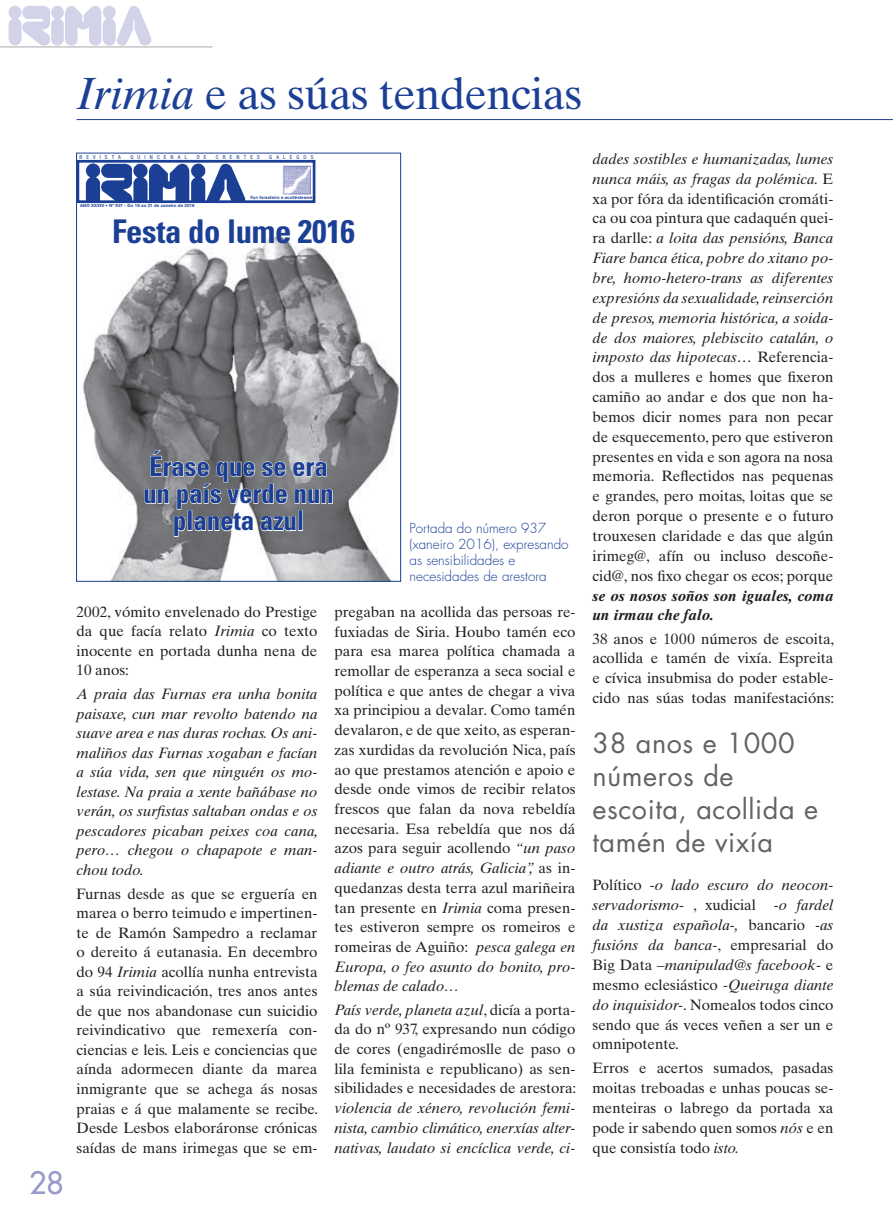
<style>
.page{position:relative;width:893px;height:1212px;background:#fff}
.page>*{position:absolute;margin:0;border:0;box-sizing:border-box;transform-origin:0 0}
.t1{font:45px "Times Ten LT Std";letter-spacing:-.01em;color:#1b3f94}
.t2{font:700 condensed 32.7px "Univers LT Std";letter-spacing:-.01em;color:#1b3f94}
.t3{font:500 30px "Futura Std";color:#979aca}
.t4{font:700 condensed 27.15px/27.2px "Univers LT Std";letter-spacing:-.01em;color:#1b3f94;text-align:center}
.t5{font:27px/33px "Futura Std";letter-spacing:.02em;color:#636366}
.t6{font:15px/19.8px "Times Ten LT Std";color:#231f20;text-align:justify}
.t7{font:italic 15px/19.5px "Times Ten LT Std";color:#231f20;text-align:justify}
.t8{font:italic 700 15px/19.8px "Times Ten LT Std";color:#231f20}
.t9{font:300 13.5px/16.2px "Futura Std";color:#1b3f94}
.t10{font:condensed 5.4px "Helvetica Neue LT Std";letter-spacing:.76em;color:#1b3f94}
.t11{font:700 4.35px "Helvetica Neue LT Std";letter-spacing:.02em;color:#1b3f94}
.t12{font:700 4.35px "Helvetica LT Std";letter-spacing:.025em;color:#1b3f94}
.s1{font-style:italic}
.s2{font-style:normal}
</style>
<div class="page">
<img style="left:8px;top:5px;width:143px;height:41px">
<hr style="left:0;top:47px;width:213px;height:1px;background:#a8a9ad">
<img style="left:83px;top:236px;width:316px;height:344px">
<svg style="left:78px;top:159px;width:238px;height:45px"></svg>
<img style="left:282px;top:164px;width:29px;height:31px">
<svg style="left:144px;top:450px;width:189px;height:87px;background:#929395"></svg>
<div style="left:298px;top:510px;width:5px;height:21px;border:1px solid #fff"></div>
<div style="left:76px;top:153px;width:325px;height:429px;border:1px solid #1b3f94"></div>
<hr style="left:77px;top:119px;width:816px;height:1px;background:#1b3f94">
<h1 class="t1" style="left:77px;top:67px;width:507px"><span class="s1">Irimia</span> e as súas tendencias</h1>
<p class="t10" style="left:79px;top:154px;width:43px">REVISTA</p>
<p class="t10" style="left:130px;top:154px;width:58px">QUINCENAL</p>
<p class="t10" style="left:197px;top:154px;width:11px">D E</p>
<p class="t10" style="left:216px;top:154px;width:45px">CRENTES</p>
<p class="t10" style="left:269px;top:154px;width:46px">GALEGOS</p>
<p class="t12" style="left:250px;top:195px;width:63px">Fun forasteiro e acolléstesme</p>
<p class="t11" style="left:80px;top:203px;width:116px">ANO XXXIV • Nº 937 - Do 18 ao 31 de xaneiro de 2016</p>
<h2 class="t2" style="left:112px;top:211px;width:244px">Festa do lume 2016</h2>
<h3 class="t3" style="left:29px;top:1164px;width:36px">28</h3>
<h3 class="t4" style="left:143px;top:453px;width:192px">Érase que se era un país verde nun planeta azul</h3>
<p class="t9" style="left:409px;top:520px;width:161px">Portada do número 937 (xaneiro 2016), expresando as sensibilidades e necesidades de arestora</p>
<p class="t6" style="left:77px;top:602px;width:242px">2002, vómito envelenado do Prestige da que facía relato <span class="s1">Irimia</span> co texto inocente en portada dunha nena de 10 anos:</p>
<p class="t7" style="left:77px;top:684px;width:243px">A praia das Furnas era unha bonita paisaxe, cun mar revolto batendo na suave area e nas duras rochas. Os ani&shy;maliños das Furnas xogaban e facían a súa vida, sen que ninguén os mo&shy;lestase. Na praia a xente bañábase no verán, os surfistas saltaban ondas e os pescadores picaban peixes coa cana, pero… chegou o chapapote e man&shy;chou todo.</p>
<p class="t6" style="left:77px;top:884px;width:243px">Furnas desde as que se erguería en marea o berro teimudo e impertinen&shy;te de Ramón Sampedro a reclamar o dereito á eutanasia. En decembro do 94 <span class="s1">Irimia</span> acollía nunha entrevista a súa reivindicación, tres anos antes de que nos abandonase cun suicidio reivindicativo que remexería con&shy;ciencias e leis. Leis e conciencias que aínda adormecen diante da marea inmigrante que se achega ás nosas praias e á que malamente se recibe.<br>Desde Lesbos elaboráronse crónicas saídas de mans irimegas que se em-</p>
<p class="t6" style="left:334px;top:602px;width:242px">pregaban na acollida das persoas re&shy;fuxiadas de Siria. Houbo tamén eco para esa marea política chamada a remollar de esperanza a seca social e política e que antes de chegar a viva xa principiou a devalar. Como tamén devalaron, e de que xeito, as esperan&shy;zas xurdidas da revolución Nica, país ao que prestamos atención e apoio e desde onde vimos de recibir relatos frescos que falan da nova rebeldía necesaria. Esa rebeldía que nos dá azos para seguir acollendo <span class="s1">“un paso adiante e outro atrás, Galicia”,</span> as in&shy;quedanzas desta terra azul mariñeira tan presente en <span class="s1">Irimia</span> coma presen&shy;tes estiveron sempre os romeiros e romeiras de Aguiño: <span class="s1">pesca galega en Europa, o feo asunto do bonito, pro&shy;blemas de calado…</span></p>
<p class="t6" style="left:334px;top:999px;width:243px"><span class="s1">País verde, planeta azul</span>, dicía a porta&shy;da do nº 937, expresando nun código de cores (engadirémoslle de paso o lila feminista e republicano) as sen&shy;sibilidades e necesidades de arestora:</p>
<p class="t7" style="left:334px;top:1098px;width:242px">violencia de xénero, revolución femi&shy;nista, cambio climático, enerxías alter&shy;nativas, laudato si encíclica verde, ci-</p>
<p class="t6" style="left:592px;top:149px;width:242px"><span class="s1">dades sostibles e humanizadas, lumes nunca máis, as fragas da polémica.</span> E xa por fóra da identificación cromáti&shy;ca ou coa pintura que cadaquén quei&shy;ra darlle: <span class="s1">a loita das pensións, Banca Fiare banca ética, pobre do xitano po&shy;bre, homo-hetero-trans as diferentes expresións da sexualidade, reinserción de presos, memoria histórica, a soida&shy;de dos maiores, plebiscito catalán, o imposto das hipotecas</span>… Referencia&shy;dos a mulleres e homes que fixeron camiño ao andar e dos que non ha&shy;bemos dicir nomes para non pecar de esquecemento, pero que estiveron presentes en vida e son agora na nosa memoria. Reflectidos nas pequenas e grandes, pero moitas, loitas que se deron porque o presente e o futuro trouxesen claridade e das que algún irimeg@, afín ou incluso descoñe&shy;cid@, nos fixo chegar os ecos; porque</p>
<p class="t8" style="left:592px;top:585px;width:242px">se os nosos soños son iguales, coma un irmau che falo.</p>
<p class="t6" style="left:592px;top:628px;width:243px">38 anos e 1000 números de escoita, acollida e tamén de vixía. Espreita e cívica insubmisa do poder estable&shy;cido nas súas todas manifestacións:</p>
<h3 class="t5" style="left:592px;top:726px;width:227px">38 anos e 1000 números de escoita, acollida e tamén de vixía</h3>
<p class="t7" style="left:592px;top:875px;width:242px;line-height:20px"><span class="s2">Político -</span>o lado escuro do neocon&shy;servadorismo<span class="s2">- , xudicial</span> -o fardel da xustiza española-, <span class="s2">bancario</span> -as fusións da banca-<span class="s2">, empresarial do Big Data</span> –manipulad@s facebook- <span class="s2">e mesmo eclesiástico</span> -Queiruga diante do inquisidor-<span class="s2">. Nomealos todos cinco sendo que ás veces veñen a ser un e omnipotente.</span></p>
<p class="t6" style="left:592px;top:1057px;width:242px">Erros e acertos sumados, pasadas moitas treboadas e unhas poucas se&shy;menteiras o labrego da portada xa pode ir sabendo quen somos <span class="s1">nós</span> e en que consistía todo <span class="s1">isto.</span></p>
</div>
